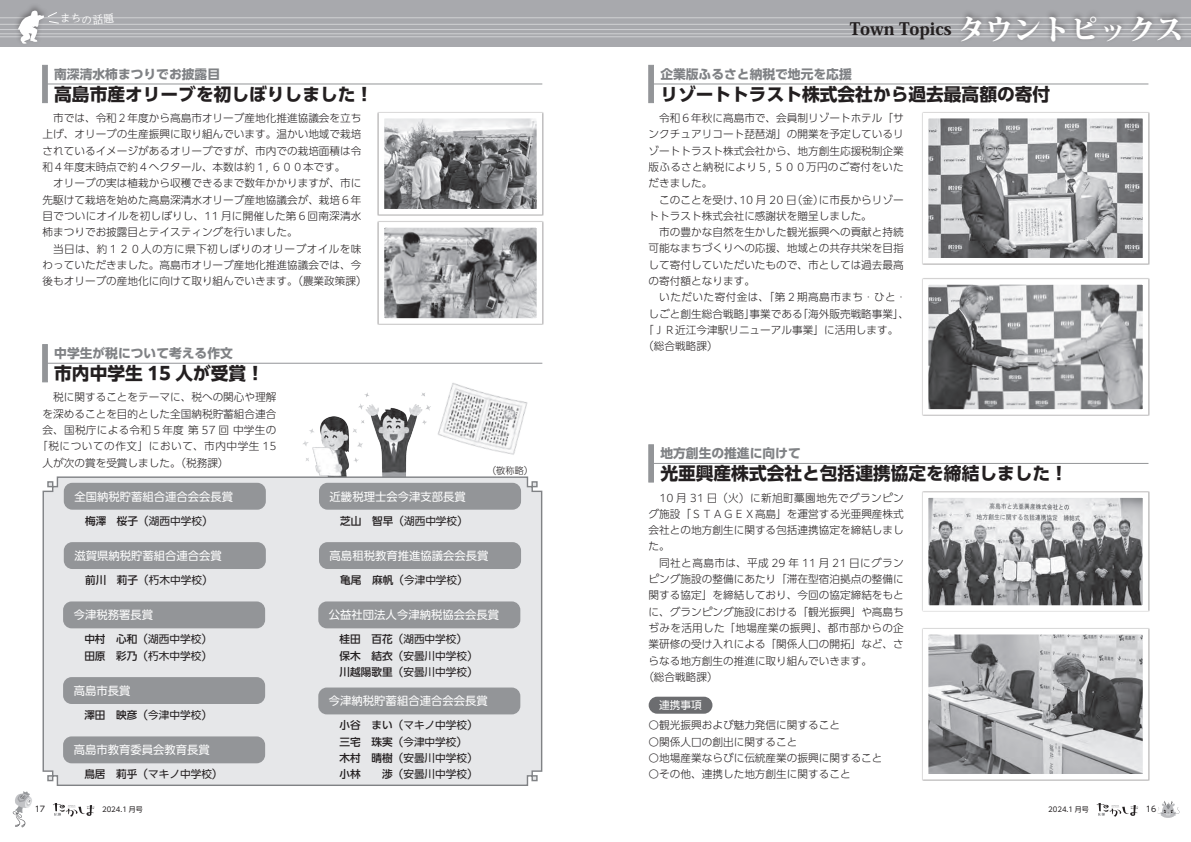
<style>
.page{position:relative;width:1191px;height:842px;background:#fff}
.page>*{position:absolute;margin:0;border:0;box-sizing:border-box;transform-origin:0 0}
.t1{font:700 17.7px "PUD Shin Go Pr 6 N";color:#231f20}
.t2{font:800 17px "Koz Min Pro";color:#231f20}
.t3{font:700 12.8px "PUD Shin Go Pr 6 N";color:#808285}
.t4{font:11.3px "PUD Shin Go Pr 6 N";color:#fff}
.t5{font:300 10.6px/16.3px "PUD Shin Go Pr 6 N";color:#231f20;text-align:justify}
.t6{font:10.6px/16.3px "PUD Shin Go Pr 6 N";color:#231f20}
.t7{font:300 10.6px "PUD Shin Go Pr 6 N";letter-spacing:.025em;color:#231f20}
.t8{font:300 10.6px "PUD Shin Go Pr 6 N";letter-spacing:.035em;color:#231f20}
.t9{font:300 10.6px "PUD Shin Go Pr 6 N";letter-spacing:.04em;color:#231f20}
.t10{font:300 10.6px "PUD Shin Go Pr 6 N";letter-spacing:.05em;color:#231f20}
.t11{font:10.6px "PUD Shin Go Pr 6 N";color:#fff}
.t12{font:10.6px "UD Reimin Pr 6 N";color:#fff}
.t13{font:300 9.2px "PUD Shin Go Pr 6 N";color:#231f20}
.t14{font:8px "UD Shin Go Pro";color:#231f20}
.t15{font:7px "UD Shin Go Pro";color:#231f20}
.s1{font-weight:500}
.s2{font-size:28.3px;color:#fff}
</style>
<div class="page">
<div style="left:0;top:0;width:1191px;height:47px;background:#a8a9ad"></div>
<hr style="left:0;top:17px;width:1191px;height:1px;background:#d1d2d4">
<hr style="left:0;top:24px;width:1191px;height:1px;background:#d1d2d4">
<hr style="left:0;top:29px;width:1191px;height:1px;background:#d1d2d4">
<hr style="left:0;top:33px;width:1191px;height:1px;background:#d1d2d4">
<hr style="left:0;top:36px;width:1191px;height:1px;background:#d1d2d4">
<div style="left:956px;top:9px;width:230px;height:35px;background:#231f20;opacity:.46"></div>
<div style="left:13px;top:2px;width:36px;height:44px;background:#231f20;opacity:.42"></div>
<svg style="left:18px;top:10px;width:42px;height:34px"></svg>
<img style="left:358px;top:393px;width:73px;height:30px">
<img style="left:363px;top:403px;width:62px;height:73px">
<img style="left:438px;top:383px;width:90px;height:72px">
<img style="left:303px;top:415px;width:63px;height:61px">
<img style="left:501px;top:407px;width:18px;height:16px">
<div style="left:42px;top:476px;width:501px;height:310px;background:#e6e7e9"></div>
<div style="left:64px;top:483px;width:202px;height:27px;background:#939598;border-radius:9px"></div>
<div style="left:63px;top:677px;width:202px;height:27px;background:#939598;border-radius:9px"></div>
<div style="left:64px;top:542px;width:202px;height:27px;background:#939598;border-radius:9px"></div>
<div style="left:318px;top:687px;width:202px;height:27px;background:#939598;border-radius:9px"></div>
<div style="left:63px;top:601px;width:202px;height:27px;background:#939598;border-radius:9px"></div>
<div style="left:63px;top:736px;width:202px;height:27px;background:#939598;border-radius:9px"></div>
<div style="left:319px;top:483px;width:202px;height:27px;background:#939598;border-radius:9px"></div>
<div style="left:319px;top:542px;width:202px;height:27px;background:#939598;border-radius:9px"></div>
<div style="left:318px;top:601px;width:202px;height:27px;background:#939598;border-radius:9px"></div>
<svg style="left:922px;top:491px;width:228px;height:121px"></svg>
<svg style="left:922px;top:112px;width:228px;height:153px"></svg>
<svg style="left:922px;top:628px;width:228px;height:153px"></svg>
<svg style="left:922px;top:278px;width:228px;height:138px"></svg>
<div style="left:648px;top:697px;width:64px;height:17px;background:#6c6d70;border-radius:9px"></div>
<svg style="left:377px;top:112px;width:167px;height:213px"></svg>
<hr style="left:45px;top:84px;width:497px;height:1px;background:#939598">
<div style="left:42px;top:65px;width:5px;height:38px;background:#939598"></div>
<hr style="left:651px;top:463px;width:497px;height:1px;background:#939598">
<svg style="left:648px;top:445px;width:5px;height:37px"></svg>
<hr style="left:651px;top:84px;width:497px;height:1px;background:#939598">
<svg style="left:648px;top:65px;width:5px;height:38px"></svg>
<hr style="left:45px;top:363px;width:497px;height:1px;background:#939598">
<hr style="left:43px;top:344px;width:4px;height:38px;background:#939598">
<svg style="left:13px;top:791px;width:19px;height:36px"></svg>
<svg style="left:1160px;top:801px;width:19px;height:17px"></svg>
<svg style="left:1096px;top:803px;width:42px;height:13px"></svg>
<svg style="left:53px;top:803px;width:42px;height:13px"></svg>
<svg style="left:93px;top:17px;width:21px;height:2px"></svg>
<p class="t12" style="left:60px;top:9px;width:33px">まちの</p>
<p class="t3" style="left:54px;top:67px;width:167px">南深清水柿まつりでお披露目</p>
<h1 class="t1" style="left:54px;top:84px;width:320px">高島市産オリーブを初しぼりしました！</h1>
<p class="t5" style="left:42px;top:110px;width:320px;text-indent:11px">市では、令和２年度から高島市オリーブ産地化推進協議会を立ち上げ、オリーブの生産振興に取り組んでいます。温かい地域で栽培されているイメージがあるオリーブですが、市内での栽培面積は令和４年度末時点で約４ヘクタール、本数は約１，６００本です。</p>
<p class="t5" style="left:42px;top:175px;width:320px;text-indent:11px">オリーブの実は植栽から収穫できるまで数年かかりますが、市に先駆けて栽培を始めた高島深清水オリーブ産地協議会が、栽培６年目でついにオイルを初しぼりし、11 月に開催した第６回南深清水柿まつりでお披露目とテイスティングを行いました。</p>
<p class="t5" style="left:42px;top:241px;width:326px;text-align:center">当日は、約１２０人の方に県下初しぼりのオリーブオイルを味<br>わっていただきました。高島市オリーブ産地化推進協議会では、今後もオリーブの産地化に向けて取り組んでいきます。（農業政策課）</p>
<p class="t3" style="left:54px;top:346px;width:180px">中学生が税について考える作文</p>
<h1 class="t1" style="left:54px;top:363px;width:211px">市内中学生 15 人が受賞！</h1>
<p class="t5" style="left:53px;top:389px;width:225px">税に関することをテーマに、税への関心や理解</p>
<p class="t5" style="left:43px;top:406px;width:235px">を深めることを目的とした全国納税貯蓄組合連合</p>
<p class="t7" style="left:43px;top:422px;width:235px">会、国税庁による令和５年度 第 57 回 中学生の</p>
<p class="t10" style="left:37px;top:438px;width:241px">「税についての作文」において、市内中学生 15</p>
<p class="t5" style="left:43px;top:455px;width:188px">人が次の賞を受賞しました。（税務課）</p>
<p class="t4" style="left:74px;top:490px;width:160px">全国納税貯蓄組合連合会会長賞</p>
<p class="t6" style="left:85px;top:513px;width:129px"><span class="s1">梅澤　桜子</span>（湖西中学校）</p>
<p class="t4" style="left:74px;top:549px;width:149px">滋賀県納税貯蓄組合連合会賞</p>
<p class="t6" style="left:85px;top:572px;width:129px"><span class="s1">前川　莉子</span>（朽木中学校）</p>
<p class="t4" style="left:74px;top:609px;width:81px">今津税務署長賞</p>
<p class="t6" style="left:84px;top:632px;width:129px"><span class="s1">中村　心和</span>（湖西中学校）<span class="s1">田原　彩乃</span>（朽木中学校）</p>
<p class="t4" style="left:74px;top:684px;width:58px">高島市長賞</p>
<p class="t6" style="left:84px;top:707px;width:129px"><span class="s1">澤田　映彦</span>（今津中学校）</p>
<p class="t4" style="left:74px;top:744px;width:138px">高島市教育委員会教育長賞</p>
<p class="t6" style="left:84px;top:766px;width:140px"><span class="s1">鳥居　莉乎</span>（マキノ中学校）</p>
<p class="t13" style="left:487px;top:463px;width:48px">（敬称略）</p>
<p class="t4" style="left:330px;top:490px;width:138px">近畿税理士会今津支部長賞</p>
<p class="t6" style="left:340px;top:513px;width:129px"><span class="s1">芝山　智早</span>（湖西中学校）</p>
<p class="t4" style="left:330px;top:549px;width:160px">高島租税教育推進協議会会長賞</p>
<p class="t6" style="left:340px;top:572px;width:129px"><span class="s1">亀尾　麻帆</span>（今津中学校）</p>
<p class="t4" style="left:329px;top:609px;width:172px">公益社団法人今津納税協会会長賞</p>
<p class="t6" style="left:339px;top:632px;width:140px"><span class="s1">桂田　百花</span>（湖西中学校）<span class="s1">保木　結衣</span>（安曇川中学校）<span class="s1">川越陽歌里</span>（安曇川中学校）</p>
<p class="t4" style="left:329px;top:695px;width:160px">今津納税貯蓄組合連合会会長賞</p>
<p class="t6" style="left:339px;top:718px;width:140px"><span class="s1">小谷　まい</span>（マキノ中学校）<span class="s1">三宅　珠実</span>（今津中学校）<span class="s1">木村　晴樹</span>（安曇川中学校）<span class="s1">小林　　渉</span>（安曇川中学校）</p>
<h2 class="t2" style="left:850px;top:16px;width:335px">Town Topics <span class="s2">タウントピックス</span></h2>
<p class="t3" style="left:660px;top:67px;width:193px">企業版ふるさと納税で地元を応援</p>
<h1 class="t1" style="left:660px;top:84px;width:391px">リゾートトラスト株式会社から過去最高額の寄付</h1>
<p class="t5" style="left:648px;top:110px;width:257px;text-indent:11px">令和６年秋に高島市で、会員制リゾートホテル「サンクチュアリコート琵琶湖」の開業を予定しているリゾートトラスト株式会社から、地方創生応援税制企業版ふるさと納税により５, ５００万円のご寄付をいただきました。</p>
<p class="t5" style="left:648px;top:192px;width:257px;text-indent:11px">このことを受け、10 月 20 日（金）に市長からリゾートトラスト株式会社に感謝状を贈呈しました。</p>
<p class="t5" style="left:648px;top:224px;width:257px;text-indent:11px">市の豊かな自然を生かした観光振興への貢献と持続可能なまちづくりへの応援、地域との共存共栄を目指して寄付していただいたもので、市としては過去最高の寄付額となります。</p>
<p class="t9" style="left:659px;top:289px;width:249px">いただいた寄付金は、「第２期高島市まち・ひと・</p>
<p class="t5" style="left:648px;top:306px;width:262px">しごと創生総合戦略」事業である「海外販売戦略事業」、</p>
<p class="t5" style="left:643px;top:322px;width:257px">「ＪＲ近江今津駅リニューアル事業」に活用します。</p>
<p class="t5" style="left:643px;top:338px;width:76px">（総合戦略課）</p>
<p class="t3" style="left:660px;top:446px;width:142px">地方創生の推進に向けて</p>
<h1 class="t1" style="left:660px;top:464px;width:409px">光亜興産株式会社と包括連携協定を締結しました！</h1>
<p class="t5" style="left:648px;top:490px;width:257px;text-indent:11px">10 月 31 日（火）に新旭町藁園地先でグランピング施設「ＳＴＡＧＥＸ高島」を運営する光亜興産株式会社との地方創生に関する包括連携協定を締結しました。</p>
<p class="t8" style="left:659px;top:554px;width:246px">同社と高島市は、平成 29 年 11 月 21 日にグラン</p>
<p class="t5" style="left:648px;top:571px;width:257px">ピング施設の整備にあたり「滞在型宿泊拠点の整備に</p>
<p class="t5" style="left:648px;top:587px;width:257px">関する協定」を締結しており、今回の協定締結をもと</p>
<p class="t5" style="left:648px;top:604px;width:257px">に、グランピング施設における「観光振興」や高島ち</p>
<p class="t7" style="left:648px;top:620px;width:257px">ぢみを活用した「地場産業の振興」、都市部からの企</p>
<p class="t5" style="left:648px;top:636px;width:257px">業研修の受け入れによる「関係人口の開拓」など、さ</p>
<p class="t5" style="left:648px;top:653px;width:225px">らなる地方創生の推進に取り組んでいきます。</p>
<p class="t5" style="left:643px;top:669px;width:76px">（総合戦略課）</p>
<p class="t11" style="left:659px;top:699px;width:44px">連携事項</p>
<p class="t5" style="left:648px;top:717px;width:193px">○観光振興および魅力発信に関すること</p>
<p class="t5" style="left:648px;top:734px;width:150px">○関係人口の創出に関すること</p>
<p class="t5" style="left:648px;top:750px;width:235px">○地場産業ならびに伝統産業の振興に関すること</p>
<p class="t5" style="left:648px;top:766px;width:203px">○その他、連携した地方創生に関すること</p>
<p class="t14" style="left:35px;top:803px;width:12px">17</p>
<p class="t15" style="left:102px;top:804px;width:42px">2024.1 月号</p>
<p class="t15" style="left:1048px;top:804px;width:42px">2024.1 月号</p>
<p class="t14" style="left:1145px;top:803px;width:12px">16</p>
</div>
